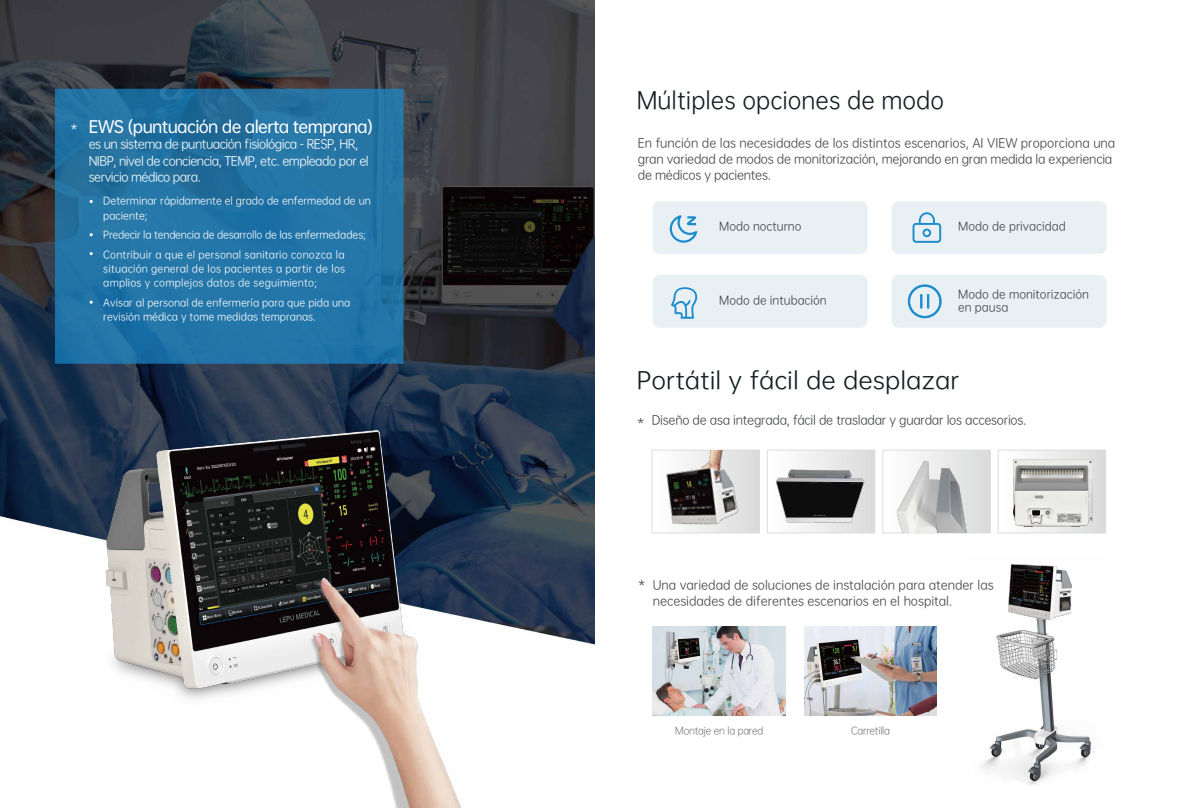
<style>
.page{position:relative;width:1191px;height:808px;background:#fff}
.page>*{position:absolute;margin:0;border:0;box-sizing:border-box;transform-origin:0 0}
.t1{font:23px "OPPO Sans R";color:#121d20;scale:1.07 1}
.t2{font:23px "OPPO Sans R";color:#121d20}
.t3{font:16px "OPPO Sans M";letter-spacing:-.04em;color:#fff}
.t4{font:12px/16.4px "OPPO Sans R";letter-spacing:-.02em;color:#414344}
.t5{font:12px/16.4px "OPPO Sans R";letter-spacing:-.04em;color:#fff}
.t6{font:12px/16.4px "OPPO Sans R";color:#414344}
.t7{font:11.3px/13.6px "OPPO Sans R";color:#414344}
.t8{font:10px/14.4px "OPPO Sans R";color:#fff}
.t9{font:10px/14.4px "OPPO Sans R";letter-spacing:.02em;color:#fff}
.t10{font:10px "OPPO Sans L";letter-spacing:-.02em;color:#414344}
</style>
<div class="page">
<img style="left:982px;top:564px;width:110px;height:221px">
<img style="left:1008px;top:565px;width:63px;height:54px">
<img style="left:0;top:0;width:595px;height:808px">
<img style="left:804px;top:627px;width:133px;height:89px">
<img style="left:653px;top:627px;width:132px;height:89px">
<div style="left:55px;top:89px;width:348px;height:275px;background:linear-gradient(to bottom,#2471a0,#2175aa)"></div>
<div style="left:652px;top:201px;width:215px;height:53px;background:#e9f0f3;border-radius:7px"></div>
<div style="left:891px;top:201px;width:215px;height:53px;background:#e9f0f3;border-radius:7px"></div>
<div style="left:891px;top:275px;width:215px;height:53px;background:#e9f0f3;border-radius:7px"></div>
<svg style="left:670px;top:215px;width:27px;height:28px"></svg>
<svg style="left:912px;top:212px;width:29px;height:31px"></svg>
<svg style="left:907px;top:284px;width:34px;height:34px"></svg>
<div style="left:652px;top:275px;width:215px;height:53px;background:#e9f0f3;border-radius:7px"></div>
<svg style="left:671px;top:287px;width:26px;height:32px"></svg>
<img style="left:103px;top:431px;width:358px;height:377px">
<div style="left:652px;top:450px;width:107px;height:83px;background:linear-gradient(to right,#fff,#dadadb)"></div>
<div style="left:651px;top:450px;width:108px;height:83px;border:1px solid #dcdddd"></div>
<svg style="left:868px;top:452px;width:5px;height:79px"></svg>
<div style="left:767px;top:450px;width:108px;height:83px;border:1px solid #dcdddd"></div>
<div style="left:882px;top:450px;width:108px;height:83px;background:linear-gradient(to right,#fff,#dadbdb)"></div>
<div style="left:882px;top:450px;width:108px;height:83px;border:1px solid #dcdddd"></div>
<svg style="left:1023px;top:452px;width:81px;height:79px"></svg>
<div style="left:998px;top:450px;width:108px;height:83px;border:1px solid #dcdddd"></div>
<img style="left:773px;top:449px;width:95px;height:85px">
<img style="left:657px;top:450px;width:95px;height:77px">
<img style="left:894px;top:458px;width:77px;height:74px">
<img style="left:1013px;top:459px;width:79px;height:67px">
<p class="t5" style="left:71px;top:119px;width:8px">*</p>
<h2 class="t3" style="left:89px;top:113px;width:286px">EWS (puntuación de alerta temprana)</h2>
<p class="t5" style="left:89px;top:135px;width:281px">es un sistema de puntuación fisiológica - RESP, HR,<br>NIBP, nivel de conciencia, TEMP, etc. empleado por el servicio médico para.</p>
<p class="t8" style="left:103px;top:193px;width:269px">Determinar rápidamente el grado de enfermedad de un paciente;</p>
<p class="t8" style="left:103px;top:224px;width:264px;line-height:19.4px">Predecir la tendencia de desarrollo de las enfermedades;<br>Contribuir a que el personal sanitario conozca la</p>
<p class="t9" style="left:103px;top:261px;width:243px">situación general de los pacientes a partir de los amplios y complejos datos de seguimiento;</p>
<p class="t8" style="left:103px;top:294px;width:249px">Avisar al personal de enfermería para que pida una revisión médica y tome medidas tempranas.</p>
<h1 class="t2" style="left:637px;top:82px;width:309px">Múltiples opciones de modo</h1>
<p class="t4" style="left:638px;top:134px;width:479px">En función de las necesidades de los distintos escenarios, AI VIEW proporciona una gran variedad de modos de monitorización, mejorando en gran medida la experiencia de médicos y pacientes.</p>
<p class="t7" style="left:719px;top:219px;width:84px">Modo nocturno</p>
<p class="t7" style="left:958px;top:219px;width:109px">Modo de privacidad</p>
<p class="t7" style="left:719px;top:292px;width:109px">Modo de intubación</p>
<p class="t7" style="left:958px;top:286px;width:132px">Modo de monitorización en pausa</p>
<h1 class="t1" style="left:637px;top:362px;width:303px">Portátil y fácil de desplazar</h1>
<p class="t6" style="left:637px;top:414px;width:8px">*</p>
<p class="t4" style="left:652px;top:411px;width:376px">Diseño de asa integrada, fácil de trasladar y guardar los accesorios.</p>
<p class="t6" style="left:638px;top:575px;width:8px">*</p>
<p class="t6" style="left:653px;top:575px;width:342px">Una variedad de soluciones de instalación para atender las necesidades de diferentes escenarios en el hospital.</p>
<p class="t10" style="left:675px;top:723px;width:90px">Montaje en la pared</p>
<p class="t10" style="left:851px;top:723px;width:40px">Carretilla</p>
</div>
